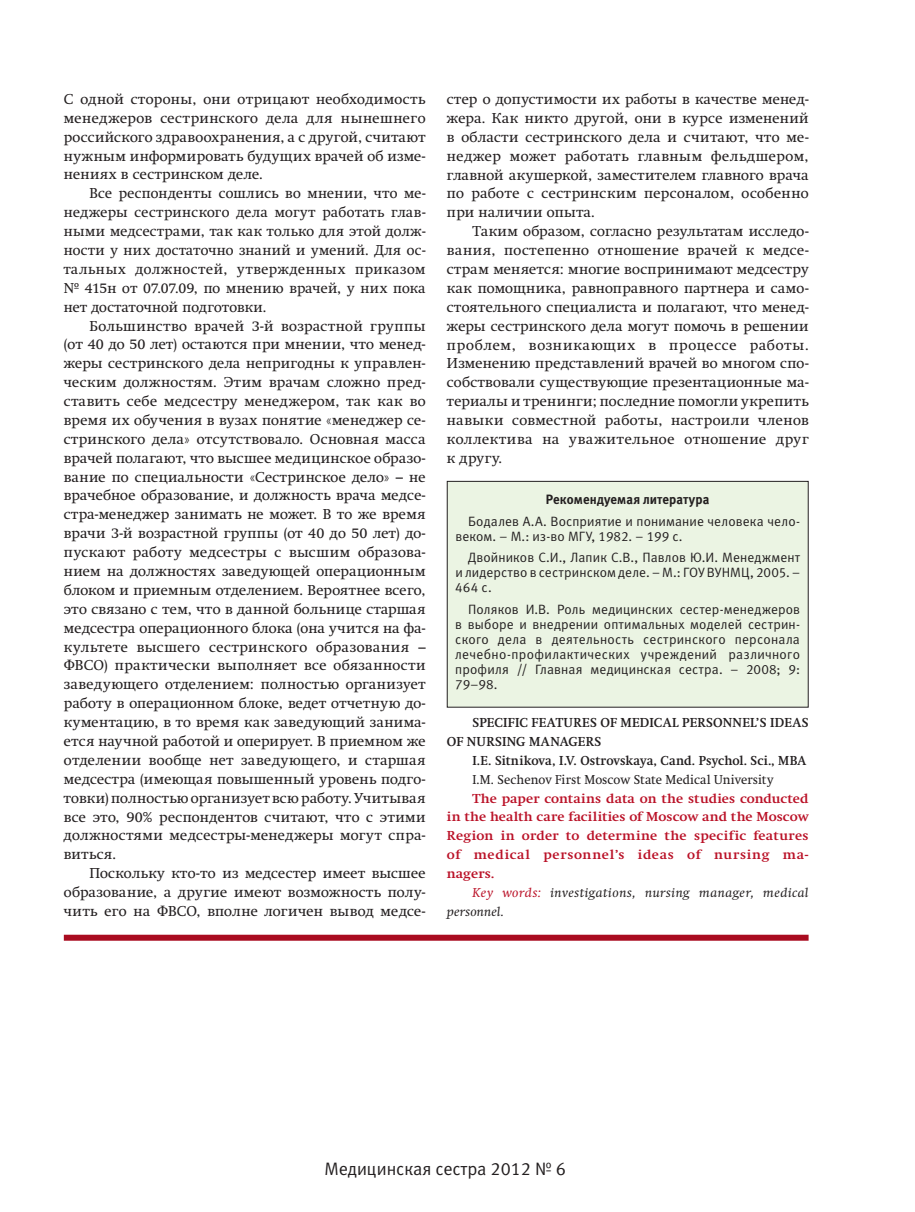
<style>
.page{position:relative;width:915px;height:1212px;background:#fff}
.page>*{position:absolute;margin:0;border:0;box-sizing:border-box;transform-origin:0 0}
.t1{font:18px "Meta C";color:#231f20}
.t2{font:14.25px/18.9px "Swift C";letter-spacing:.03em;color:#231f20;text-align:justify}
.t3{font:13.5px/15px "Meta C";letter-spacing:.01em;color:#231f20;text-align:justify}
.t4{font:700 13.5px "Meta C";letter-spacing:.01em;color:#231f20;scale:.96 1}
.t5{font:700 12.75px/18.9px "Swift C";letter-spacing:.04em;color:#ba1127;text-align:justify;scale:1.05 1}
.t6{font:700 12.75px/18.9px "Swift C";letter-spacing:.015em;color:#231f20}
.t7{font:italic 12.75px/18.9px "Swift C";letter-spacing:.035em;color:#231f20;scale:1.06 1}
.t8{font:700 12.75px "Swift C";letter-spacing:.015em;color:#231f20;scale:.95 1}
.t9{font:12.75px "Swift C";letter-spacing:.005em;color:#231f20}
.s1{color:#ba1127}
</style>
<div class="page">
<div style="left:447px;top:481px;width:360px;height:226px;background:#ebf4e3"></div>
<div style="left:446px;top:481px;width:362px;height:226px;border:1px solid #231f20"></div>
<div style="left:64px;top:935px;width:744px;height:6px;background:#a90c20"></div>
<p class="t2" style="left:64px;top:90px;width:363px">С одной стороны, они отрицают необходимость менеджеров сестринского дела для нынешнего российского здравоохранения, а с другой, считают нужным информировать будущих врачей об изме&shy;нениях в сестринском деле.</p>
<p class="t2" style="left:64px;top:184px;width:363px;text-indent:26px">Все респонденты сошлись во мнении, что ме&shy;неджеры сестринского дела могут работать глав&shy;ными медсестрами, так как только для этой долж&shy;ности у них достаточно знаний и умений. Для ос&shy;тальных должностей, утвержденных приказом № 415н от 07.07.09, по мнению врачей, у них пока нет достаточной подготовки.</p>
<p class="t2" style="left:64px;top:316px;width:363px;text-indent:26px">Большинство врачей 3-й возрастной группы (от 40 до 50 лет) остаются при мнении, что менед&shy;жеры сестринского дела непригодны к управлен&shy;ческим должностям. Этим врачам сложно пред&shy;ставить себе медсестру менеджером, так как во время их обучения в вузах понятие «менеджер се&shy;стринского дела» отсутствовало. Основная масса врачей полагают, что высшее медицинское образо&shy;вание по специальности «Сестринское дело» – не врачебное образование, и должность врача медсе&shy;стра-менеджер занимать не может. В то же время врачи 3-й возрастной группы (от 40 до 50 лет) до&shy;пускают работу медсестры с высшим образова&shy;нием на должностях заведующей операционным блоком и приемным отделением. Вероятнее всего, это связано с тем, что в данной больнице старшая медсестра операционного блока (она учится на фа&shy;культете высшего сестринского образования – ФВСО) практически выполняет все обязанности заведующего отделением: полностью организует работу в операционном блоке, ведет отчетную до&shy;кументацию, в то время как заведующий занима&shy;ется научной работой и оперирует. В приемном же отделении вообще нет заведующего, и старшая медсестра (имеющая повышенный уровень подго&shy;товки) полностью организует всю работу. Учитывая все это, 90% респондентов считают, что с этими должностями медсестры-менеджеры могут спра&shy;виться.</p>
<p class="t2" style="left:64px;top:864px;width:363px;text-indent:26px">Поскольку кто-то из медсестер имеет высшее образование, а другие имеют возможность полу&shy;чить его на ФВСО, вполне логичен вывод медсе-</p>
<p class="t2" style="left:447px;top:90px;width:363px">стер о допустимости их работы в качестве менед&shy;жера. Как никто другой, они в курсе изменений в области сестринского дела и считают, что ме&shy;неджер может работать главным фельдшером, главной акушеркой, заместителем главного врача по работе с сестринским персоналом, особенно при наличии опыта.</p>
<p class="t2" style="left:447px;top:222px;width:363px;text-indent:26px">Таким образом, согласно результатам исследо&shy;вания, постепенно отношение врачей к медсе&shy;страм меняется: многие воспринимают медсестру как помощника, равноправного партнера и само&shy;стоятельного специалиста и полагают, что менед&shy;жеры сестринского дела могут помочь в решении проблем, возникающих в процессе работы.<br>Изменению представлений врачей во многом спо&shy;собствовали существующие презентационные ма&shy;териалы и тренинги; последние помогли укрепить навыки совместной работы, настроили членов коллектива на уважительное отношение друг к другу.</p>
<p class="t4" style="left:545px;top:492px;width:172px">Рекомендуемая литература</p>
<p class="t3" style="left:455px;top:514px;width:346px;text-indent:13px">Бодалев А.А. Восприятие и понимание человека чело&shy;веком. – М.: из-во МГУ, 1982. – 199 с.</p>
<p class="t3" style="left:455px;top:550px;width:346px;text-indent:13px">Двойников С.И., Лапик С.В., Павлов Ю.И. Менеджмент и лидерство в сестринском деле. – М.: ГОУ ВУНМЦ, 2005. – 464 с.</p>
<p class="t3" style="left:455px;top:601px;width:346px;text-indent:13px">Поляков И.В. Роль медицинских сестер-менеджеров в выборе и внедрении оптимальных моделей сестрин&shy;ского дела в деятельность сестринского персонала лечебно-профилактических учреждений различного профиля // Главная медицинская сестра. – 2008; 9:<br>79–98.</p>
<p class="t6" style="left:446px;top:713px;width:363px;text-indent:26px">SPECIFIC FEATURES OF MEDICAL PERSONNEL’S IDEAS<br>OF NURSING MANAGERS</p>
<p class="t8" style="left:472px;top:753px;width:353px">I.E. Sitnikova, I.V. Ostrovskaya, Cand. Psychol. Sci., MBA</p>
<p class="t9" style="left:472px;top:772px;width:302px">I.M. Sechenov First Moscow State Medical University</p>
<p class="t5" style="left:446px;top:789px;width:346px;text-indent:26px">The paper contains data on the studies conducted in the health care facilities of Moscow and the Moscow Region in order to determine the specific features of medical personnel’s ideas of nursing ma&shy;nagers.</p>
<p class="t7" style="left:446px;top:883px;width:342px;text-indent:26px"><span class="s1">Key words:</span> investigations, nursing manager, medical personnel.</p>
<p class="t1" style="left:324px;top:1159px;width:242px">Медицинская сестра 2012 № 6</p>
</div>
